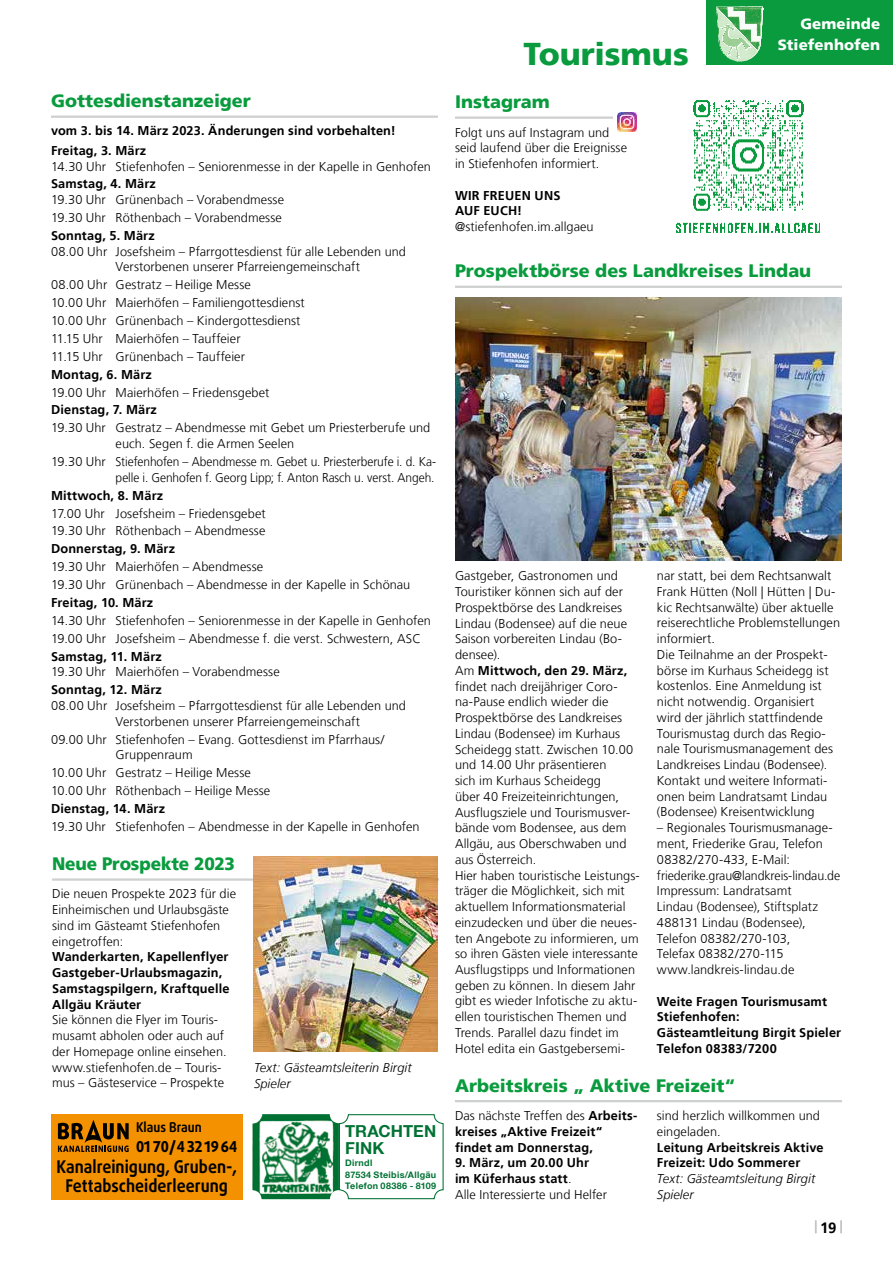
<style>
.page{position:relative;width:893px;height:1263px;background:#fff}
.page>*{position:absolute;margin:0;border:0;box-sizing:border-box;transform-origin:0 0}
.t1{font:900 31.5px "Frutiger LT";letter-spacing:-.005em;color:#099b3d}
.t2{font:900 18px "Frutiger LT";color:#099b3d}
.t3{font:900 18px "Frutiger LT";color:#099b3d;scale:.95 1}
.t4{font:700 17.55px/19.2px "Daxline Pro";color:#000;text-align:center;scale:.91 1}
.t5{font:700 16.5px/16.5px "Helvetica Neue LT Com";letter-spacing:.005em;color:#007234}
.t6{font:900 15px/21px "Frutiger LT";letter-spacing:.005em;color:#fff;text-align:right}
.t7{font:800 15px "Daxline Pro";color:#000;scale:.9 1}
.t8{font:700 15px "Frutiger LT";color:#000}
.t9{font:700 13.5px "Daxline Pro";color:#000;scale:.91 1}
.t10{font:300 12.75px/15.8px "Frutiger LT";letter-spacing:.005em;color:#000}
.t11{font:700 12.75px/15.8px "Frutiger LT";letter-spacing:.01em;color:#000}
.t12{font:italic 300 12.75px/15.8px "Frutiger LT";letter-spacing:.005em;color:#000}
.t13{font:700 9px/12.6px "Helvetica Neue LT Com";letter-spacing:.035em;color:#007234}
.s1{font-weight:700}
.s2{font-weight:300}
</style>
<div class="page">
<svg style="left:815px;top:1220px;width:1px;height:13px"></svg>
<svg style="left:840px;top:1220px;width:2px;height:13px"></svg>
<div style="left:706px;top:0;width:187px;height:65px;background:#099b3d"></div>
<img style="left:716px;top:6px;width:48px;height:56px">
<img style="left:676px;top:100px;width:144px;height:133px">
<hr style="left:455px;top:117px;width:185px;height:2px;background:#cecfcf">
<div style="left:613px;top:112px;width:27px;height:20px;background:#fff"></div>
<img style="left:617px;top:112px;width:20px;height:20px">
<hr style="left:52px;top:878px;width:387px;height:3px;background:#cecfcf">
<img style="left:253px;top:856px;width:185px;height:196px">
<hr style="left:455px;top:1100px;width:387px;height:2px;background:#cecfcf">
<hr style="left:455px;top:286px;width:387px;height:2px;background:#cecfcf">
<img style="left:455px;top:297px;width:387px;height:263px">
<div style="left:339px;top:1114px;width:105px;height:85px;border:1px solid #007234;border-radius:9px"></div>
<img style="left:252px;top:1114px;width:87px;height:85px">
<div style="left:51px;top:1114px;width:191px;height:85px;background:#f39100"></div>
<svg style="left:58px;top:1120px;width:71px;height:32px"></svg>
<hr style="left:51px;top:116px;width:387px;height:2px;background:#cecfcf">
<h2 class="t2" style="left:51px;top:90px;width:201px">Gottesdienstanzeiger</h2>
<p class="t11" style="left:51px;top:120px;width:346px;line-height:20px">vom 3. bis 14. März 2023. Änderungen sind vorbehalten!<br>Freitag, 3. März</p>
<p class="t10" style="left:51px;top:158px;width:381px">14.30 Uhr Stiefenhofen – Seniorenmesse in der Kapelle in Genhofen</p>
<p class="t11" style="left:51px;top:176px;width:106px">Samstag, 4. März</p>
<p class="t10" style="left:51px;top:191px;width:235px;line-height:17.9px">19.30 Uhr Grünenbach – Vorabendmesse<br>19.30 Uhr Röthenbach – Vorabendmesse</p>
<p class="t11" style="left:51px;top:228px;width:105px">Sonntag, 5. März</p>
<p class="t10" style="left:116px;top:244px;width:292px;text-indent:-65px">08.00 Uhr Josefsheim – Pfarrgottesdienst für alle Lebenden und<br>Verstorbenen unserer Pfarreiengemeinschaft</p>
<p class="t10" style="left:51px;top:276px;width:255px;line-height:17.9px">08.00 Uhr Gestratz – Heilige Messe<br>10.00 Uhr Maierhöfen – Familiengottesdienst 10.00 Uhr Grünenbach – Kindergottesdienst 11.15 Uhr Maierhöfen – Tauffeier<br>11.15 Uhr Grünenbach – Tauffeier</p>
<p class="t11" style="left:51px;top:366px;width:102px">Montag, 6. März</p>
<p class="t10" style="left:51px;top:384px;width:220px">19.00 Uhr Maierhöfen – Friedensgebet</p>
<p class="t11" style="left:51px;top:402px;width:108px">Dienstag, 7. März</p>
<p class="t10" style="left:116px;top:420px;width:316px;text-indent:-65px">19.30 Uhr Gestratz – Abendmesse mit Gebet um Priesterberufe und euch. Segen f. die Armen Seelen</p>
<p class="t10" style="left:51px;top:454px;width:387px;text-align:right">19.30 Uhr Stiefenhofen – Abendmesse m. Gebet u. Priesterberufe i. d. Ka&shy;pelle i. Genhofen f. Georg Lipp; f. Anton Rasch u. verst. Angeh.</p>
<p class="t11" style="left:51px;top:487px;width:114px">Mittwoch, 8. März</p>
<p class="t10" style="left:51px;top:504px;width:216px;line-height:17.9px">17.00 Uhr Josefsheim – Friedensgebet<br>19.30 Uhr Röthenbach – Abendmesse</p>
<p class="t11" style="left:51px;top:541px;width:126px">Donnerstag, 9. März</p>
<p class="t10" style="left:51px;top:558px;width:361px;line-height:17.9px">19.30 Uhr Maierhöfen – Abendmesse<br>19.30 Uhr Grünenbach – Abendmesse in der Kapelle in Schönau</p>
<p class="t11" style="left:51px;top:595px;width:104px">Freitag, 10. März</p>
<p class="t10" style="left:51px;top:612px;width:381px;line-height:17.9px">14.30 Uhr Stiefenhofen – Seniorenmesse in der Kapelle in Genhofen<br>19.00 Uhr Josefsheim – Abendmesse f. die verst. Schwestern, ASC</p>
<p class="t11" style="left:51px;top:648px;width:112px">Samstag, 11. März</p>
<p class="t10" style="left:51px;top:664px;width:230px">19.30 Uhr Maierhöfen – Vorabendmesse</p>
<p class="t11" style="left:51px;top:682px;width:112px">Sonntag, 12. März</p>
<p class="t10" style="left:116px;top:698px;width:292px;text-indent:-65px">08.00 Uhr Josefsheim – Pfarrgottesdienst für alle Lebenden und<br>Verstorbenen unserer Pfarreiengemeinschaft</p>
<p class="t10" style="left:116px;top:731px;width:270px;text-indent:-65px">09.00 Uhr Stiefenhofen – Evang. Gottesdienst im Pfarrhaus/<br>Gruppenraum</p>
<p class="t10" style="left:51px;top:764px;width:221px;line-height:17.9px">10.00 Uhr Gestratz – Heilige Messe<br>10.00 Uhr Röthenbach – Heilige Messe</p>
<p class="t11" style="left:51px;top:801px;width:116px">Dienstag, 14. März</p>
<p class="t10" style="left:51px;top:819px;width:370px">19.30 Uhr Stiefenhofen – Abendmesse in der Kapelle in Genhofen</p>
<h2 class="t3" style="left:52px;top:853px;width:194px">Neue Prospekte 2023</h2>
<p class="t10" style="left:52px;top:886px;width:185px">Die neuen Prospekte 2023 für die<br>Einheimischen und Urlaubsgäste sind im Gästeamt Stiefenhofen eingetroffen:</p>
<p class="t11" style="left:52px;top:949px;width:179px">Wanderkarten, Kapellenflyer<br>Gastgeber-Urlaubsmagazin,<br>Samstagspilgern, Kraftquelle<br>Allgäu Kräuter</p>
<p class="t10" style="left:52px;top:1012px;width:176px">Sie können die Flyer im Touris&shy;musamt abholen oder auch auf der Homepage online einsehen. www.stiefenhofen.de – Touris&shy;mus – Gästeservice – Prospekte</p>
<p class="t9" style="left:136px;top:1118px;width:74px">Klaus Braun</p>
<p class="t7" style="left:136px;top:1136px;width:114px">01 70/4 321964</p>
<h3 class="t4" style="left:57px;top:1157px;width:200px">Kanalreinigung, Gruben-,<br>Fettabscheiderleerung</h3>
<p class="t12" style="left:254px;top:1060px;width:159px">Text: Gästeamtsleiterin Birgit<br>Spieler</p>
<p class="t5" style="left:345px;top:1123px;width:93px">TRACHTEN<br>FINK</p>
<p class="t13" style="left:345px;top:1156px;width:93px">Dirndl<br>87534 Steibis/Allgäu</p>
<p class="t13" style="left:345px;top:1179px;width:93px">Telefon 08386 - 8109</p>
<h1 class="t1" style="left:523px;top:35px;width:167px">Tourismus</h1>
<h2 class="t2" style="left:455px;top:91px;width:96px">Instagram</h2>
<p class="t10" style="left:455px;top:124px;width:174px">Folgt uns auf Instagram und seid laufend über die Ereignisse in Stiefenhofen informiert.</p>
<p class="t11" style="left:455px;top:187px;width:107px">WIR FREUEN UNS<br>AUF EUCH!</p>
<p class="t10" style="left:455px;top:219px;width:140px">@stiefenhofen.im.allgaeu</p>
<p class="t6" style="left:778px;top:13px;width:104px">Gemeinde<br>Stiefenhofen</p>
<h2 class="t2" style="left:455px;top:260px;width:358px">Prospektbörse des Landkreises Lindau</h2>
<p class="t10" style="left:455px;top:568px;width:186px">Gastgeber, Gastronomen und<br>Touristiker können sich auf der<br>Prospektbörse des Landkreises<br>Lindau (Bodensee) auf die neue<br>Saison vorbereiten Lindau (Bo&shy;densee).<br>Am <span class="s1">Mittwoch, den 29. März, </span>findet nach dreijähriger Coro&shy;na-Pause endlich wieder die<br>Prospektbörse des Landkreises<br>Lindau (Bodensee) im Kurhaus<br>Scheidegg statt. Zwischen 10.00 und 14.00 Uhr präsentieren<br>sich im Kurhaus Scheidegg<br>über 40 Freizeiteinrichtungen,<br>Ausflugsziele und Tourismusver&shy;bände vom Bodensee, aus dem<br>Allgäu, aus Oberschwaben und aus Österreich.<br>Hier haben touristische Leistungs&shy;träger die Möglichkeit, sich mit aktuellem Informationsmaterial einzudecken und über die neues&shy;ten Angebote zu informieren, um so ihren Gästen viele interessante<br>Ausflugstipps und Informationen geben zu können. In diesem Jahr gibt es wieder Infotische zu aktu&shy;ellen touristischen Themen und<br>Trends. Parallel dazu findet im<br>Hotel edita ein Gastgebersemi-</p>
<p class="t10" style="left:657px;top:568px;width:185px">nar statt, bei dem Rechtsanwalt<br>Frank Hütten (Noll | Hütten | Du&shy;kic Rechtsanwälte) über aktuelle reiserechtliche Problemstellungen informiert.<br>Die Teilnahme an der Prospekt&shy;börse im Kurhaus Scheidegg ist kostenlos. Eine Anmeldung ist nicht notwendig. Organisiert wird der jährlich stattfindende<br>Tourismustag durch das Regio&shy;nale Tourismusmanagement des<br>Landkreises Lindau (Bodensee).<br>Kontakt und weitere Informati&shy;onen beim Landratsamt Lindau (Bodensee) Kreisentwicklung</p>
<p class="t10" style="left:657px;top:820px;width:185px">– Regionales Tourismusmanage&shy;ment, Friederike Grau, Telefon<br>08382/270-433, E-Mail: friederike.grau@landkreis-lindau.de<br>Impressum: Landratsamt<br>Lindau (Bodensee), Stiftsplatz<br>488131 Lindau (Bodensee),<br>Telefon 08382/270-103,<br>Telefax 08382/270-115 www.landkreis-lindau.de</p>
<p class="t11" style="left:657px;top:993px;width:186px">Weite Fragen Tourismusamt<br>Stiefenhofen:<br>Gästeamtleitung Birgit Spieler<br>Telefon 08383/7200</p>
<h2 class="t2" style="left:455px;top:1074px;width:282px">Arbeitskreis „ Aktive Freizeit“</h2>
<p class="t11" style="left:455px;top:1108px;width:184px"><span class="s2">Das nächste Treffen des</span> Arbeits&shy;kreises „Aktive Freizeit“ findet am Donnerstag,</p>
<p class="t11" style="left:455px;top:1155px;width:153px">9. März, um 20.00 Uhr im Küferhaus statt<span class="s2">.<br>Alle Interessierte und Helfer</span></p>
<p class="t10" style="left:657px;top:1108px;width:165px">sind herzlich willkommen und eingeladen.</p>
<p class="t11" style="left:657px;top:1139px;width:168px">Leitung Arbeitskreis Aktive<br>Freizeit: Udo Sommerer</p>
<p class="t12" style="left:657px;top:1171px;width:160px">Text: Gästeamtsleitung Birgit<br>Spieler</p>
<p class="t8" style="left:820px;top:1218px;width:18px">19</p>
</div>
